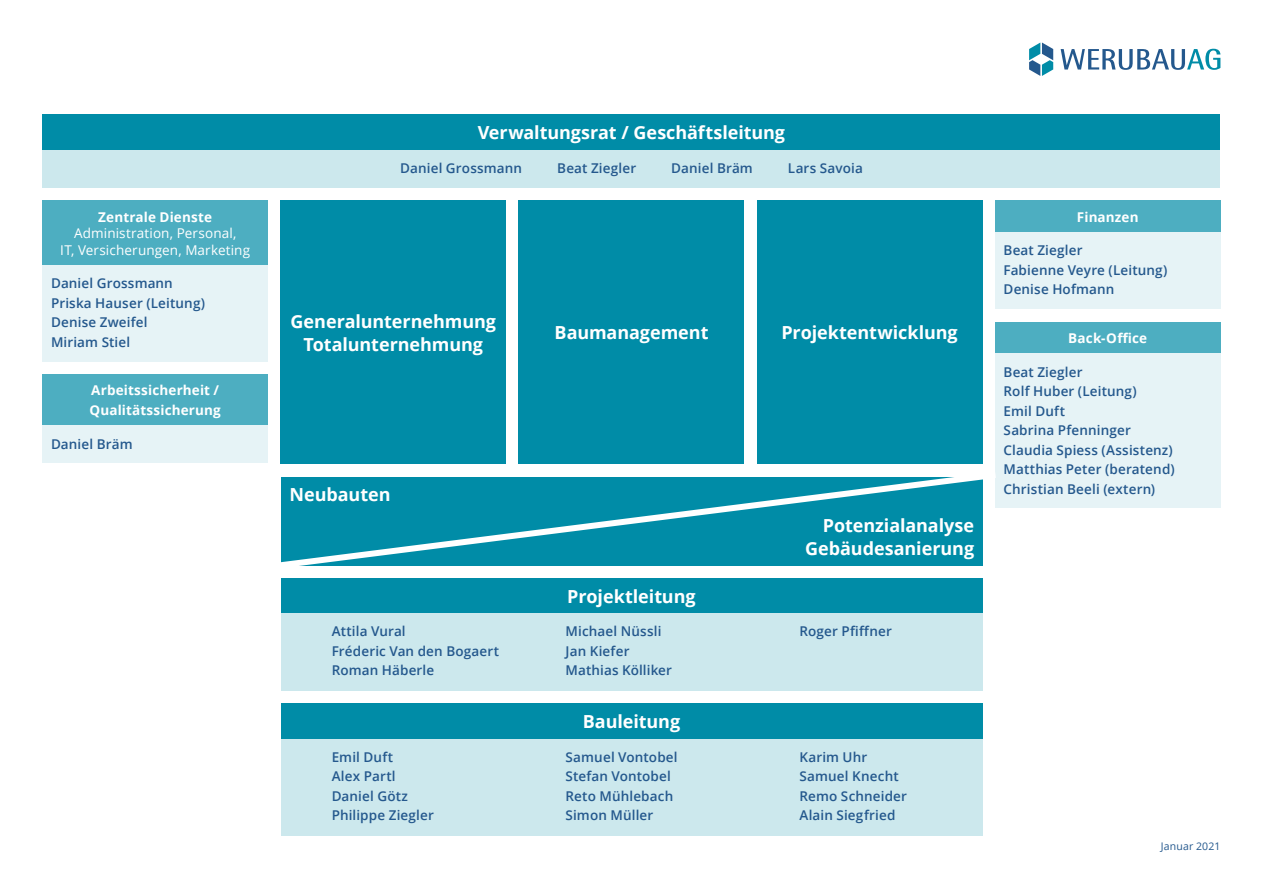
<style>
.page{position:relative;width:1263px;height:893px;background:#fff}
.page>*{position:absolute;margin:0;border:0;box-sizing:border-box;transform-origin:0 0}
.t1{font:700 18px/22.5px "Open Sans";letter-spacing:-.005em;color:#fff;text-align:center}
.t2{font:600 13.5px/19.5px "Open Sans";letter-spacing:.01em;color:#24588d}
.t3{font:700 13.5px/19.5px "Open Sans";letter-spacing:.01em;color:#fff}
.t4{font:13.5px/16.5px "Open Sans";letter-spacing:.01em;color:#fff;text-align:center}
.t5{font:10.5px "Open Sans";letter-spacing:.02em;color:#24588d}
</style>
<div class="page">
<svg style="left:1029px;top:43px;width:24px;height:33px"></svg>
<svg style="left:1061px;top:49px;width:159px;height:21px"></svg>
<div style="left:43px;top:150px;width:1177px;height:38px;background:#cce8ed"></div>
<div style="left:43px;top:115px;width:1177px;height:35px;background:#008ca7"></div>
<div style="left:281px;top:704px;width:701px;height:35px;background:#008ca7"></div>
<div style="left:281px;top:739px;width:701px;height:96px;background:#cce8ed"></div>
<div style="left:43px;top:201px;width:225px;height:64px;background:#4daec1"></div>
<div style="left:43px;top:265px;width:225px;height:97px;background:#e6f3f6"></div>
<div style="left:995px;top:201px;width:225px;height:31px;background:#4daec1"></div>
<div style="left:995px;top:232px;width:225px;height:77px;background:#e6f3f6"></div>
<div style="left:43px;top:374px;width:225px;height:51px;background:#4daec1"></div>
<div style="left:43px;top:425px;width:225px;height:38px;background:#e6f3f6"></div>
<div style="left:995px;top:322px;width:225px;height:31px;background:#4daec1"></div>
<div style="left:995px;top:353px;width:225px;height:155px;background:#e6f3f6"></div>
<div style="left:281px;top:578px;width:701px;height:35px;background:#008ca7"></div>
<div style="left:281px;top:613px;width:701px;height:78px;background:#cce8ed"></div>
<div style="left:281px;top:201px;width:225px;height:263px;background:#008ca7"></div>
<div style="left:519px;top:201px;width:225px;height:263px;background:#008ca7"></div>
<div style="left:757px;top:201px;width:225px;height:263px;background:#008ca7"></div>
<svg style="left:281px;top:474px;width:715px;height:92px;background:#1d99b1"></svg>
<p class="t3" style="left:98px;top:207px;width:115px">Zentrale Dienste</p>
<p class="t4" style="left:60px;top:225px;width:191px">Administration, Personal,<br>IT, Versicherungen, Marketing</p>
<p class="t2" style="left:51px;top:273px;width:156px">Daniel Grossmann<br>Priska Hauser (Leitung)<br>Denise Zweifel<br>Miriam Stiel</p>
<p class="t3" style="left:90px;top:380px;width:133px">Arbeitssicherheit /<br>Qualitätssicherung</p>
<p class="t2" style="left:51px;top:434px;width:83px">Daniel Bräm</p>
<h1 class="t1" style="left:478px;top:121px;width:309px">Verwaltungsrat / Geschäftsleitung</h1>
<p class="t2" style="left:400px;top:158px;width:123px">Daniel Grossmann</p>
<p class="t2" style="left:557px;top:158px;width:80px">Beat Ziegler</p>
<p class="t2" style="left:671px;top:158px;width:83px">Daniel Bräm</p>
<p class="t2" style="left:788px;top:158px;width:76px">Lars Savoia</p>
<h1 class="t1" style="left:291px;top:310px;width:207px">Generalunternehmung<br>Totalunternehmung</h1>
<h1 class="t1" style="left:290px;top:483px;width:103px">Neubauten</h1>
<h1 class="t1" style="left:554px;top:321px;width:155px">Baumanagement</h1>
<h1 class="t1" style="left:781px;top:321px;width:178px">Projektentwicklung</h1>
<h1 class="t1" style="left:567px;top:584px;width:130px">Projektleitung</h1>
<h1 class="t1" style="left:805px;top:514px;width:171px;text-align:right">Potenzialanalyse<br>Gebäudesanierung</h1>
<p class="t2" style="left:332px;top:622px;width:169px">Attila Vural<br>Fréderic Van den Bogaert<br>Roman Häberle</p>
<p class="t2" style="left:566px;top:621px;width:108px">Michael Nüssli<br>Jan Kiefer<br>Mathias Kölliker</p>
<p class="t2" style="left:799px;top:621px;width:94px">Roger Pfiffner</p>
<h1 class="t1" style="left:583px;top:710px;width:99px">Bauleitung</h1>
<p class="t2" style="left:332px;top:747px;width:104px">Emil Duft<br>Alex Partl<br>Daniel Götz<br>Philippe Ziegler</p>
<p class="t2" style="left:566px;top:747px;width:114px">Samuel Vontobel<br>Stefan Vontobel<br>Reto Mühlebach<br>Simon Müller</p>
<p class="t2" style="left:799px;top:747px;width:109px">Karim Uhr<br>Samuel Knecht<br>Remo Schneider<br>Alain Siegfried</p>
<p class="t3" style="left:1077px;top:207px;width:63px">Finanzen</p>
<p class="t2" style="left:1003px;top:240px;width:165px">Beat Ziegler<br>Fabienne Veyre (Leitung)<br>Denise Hofmann</p>
<p class="t3" style="left:1068px;top:328px;width:80px">Back-Office</p>
<p class="t2" style="left:1003px;top:362px;width:173px">Beat Ziegler<br>Rolf Huber (Leitung)<br>Emil Duft<br>Sabrina Pfenninger<br>Claudia Spiess (Assistenz)<br>Matthias Peter (beratend)<br>Christian Beeli (extern)</p>
<p class="t5" style="left:1161px;top:839px;width:61px">Januar 2021</p>
</div>
